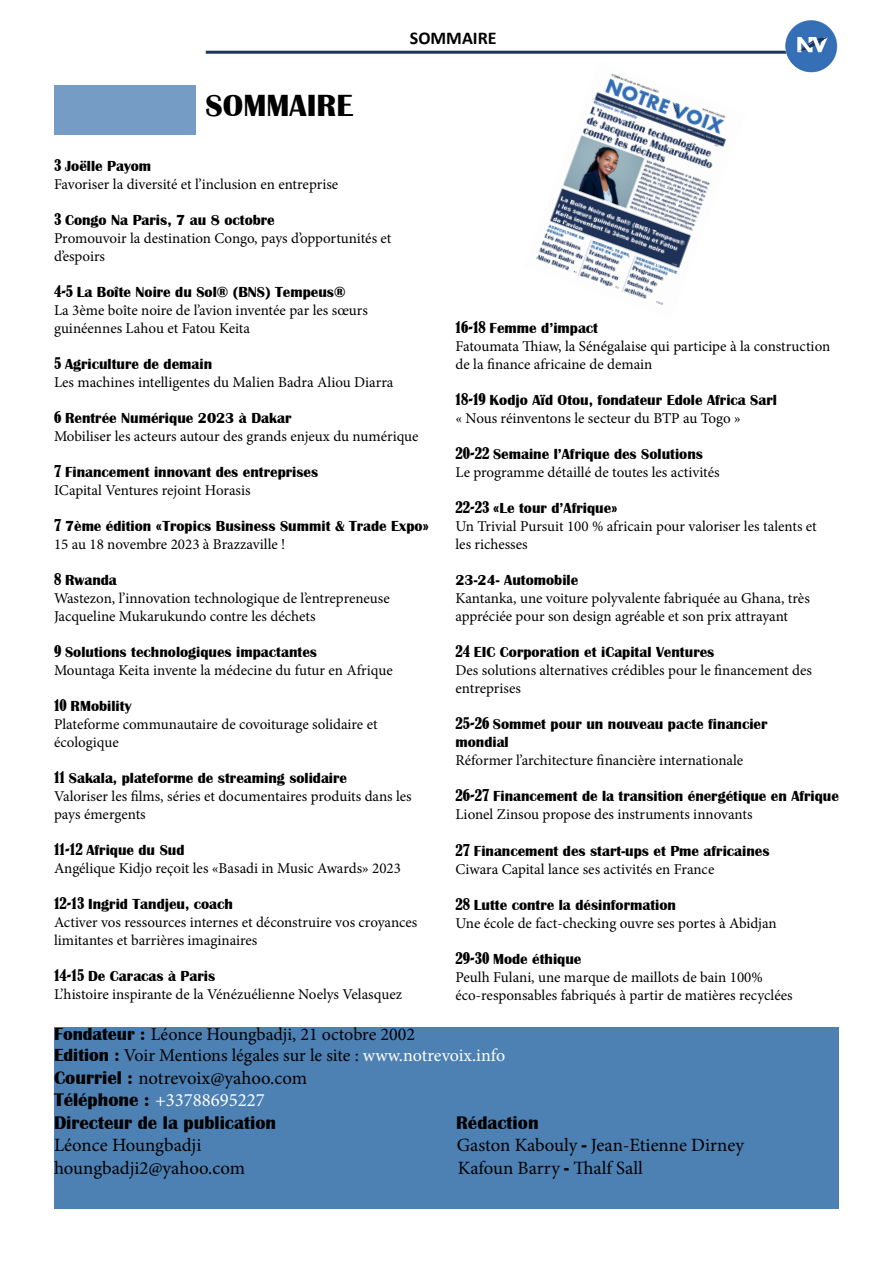
<style>
.page{position:relative;width:893px;height:1263px;background:#fff}
.page>*{position:absolute;margin:0;border:0;box-sizing:border-box;transform-origin:0 0}
.t1{font:700 31.5px "Britannic";color:#000}
.t2{font:18.75px "Minion Pro";color:#000}
.t3{font:700 18.75px "Britannic";color:#000}
.t4{font:18.75px "Minion Pro";color:#fff}
.t5{font:18px "Minion Pro";color:#000}
.t6{font:700 18px "Calibri";color:#000}
.t7{font:15px/18px "Minion Pro";color:#000}
.t8{font:700 15px "Britannic";color:#000}
.s1{font-family:"Bernard";font-weight:400;font-stretch:condensed}
.s2{font-family:"Britannic";font-weight:700}
.s3{color:#fff}
.s4{font-family:"Britannic";font-weight:700;color:#000}
</style>
<div class="page">
<div style="left:54px;top:85px;width:142px;height:50px;background:#759cc4"></div>
<div style="left:54px;top:1026px;width:785px;height:182px;background:#4d80b3"></div>
<img style="left:536px;top:73px;width:191px;height:232px">
<hr style="left:206px;top:51px;width:587px;height:3px;background:#203359">
<img style="left:785px;top:19px;width:54px;height:54px;border-radius:27px">
<p class="t1" style="left:206px;top:87px;width:149px">SOMMAIRE</p>
<p class="t6" style="left:410px;top:25px;width:88px">SOMMAIRE</p>
<p class="t8" style="left:54px;top:158px;width:99px"><span class="s1">3</span> Joëlle Payom</p>
<p class="t7" style="left:54px;top:175px;width:286px">Favoriser la diversité et l’inclusion en entreprise</p>
<p class="t8" style="left:54px;top:212px;width:222px"><span class="s1">3</span> Congo Na Paris, 7 au 8 octobre</p>
<p class="t7" style="left:54px;top:229px;width:339px">Promouvoir la destination Congo, pays d’opportunités et</p>
<p class="t7" style="left:54px;top:247px;width:53px">d’espoirs</p>
<p class="t8" style="left:54px;top:284px;width:293px"><span class="s1">4-5</span> La Boîte Noire du Sol® (BNS) Tempeus®</p>
<p class="t7" style="left:54px;top:301px;width:315px">La 3ème boîte noire de l’avion inventée par les sœurs</p>
<p class="t7" style="left:54px;top:319px;width:198px">guinéennes Lahou et Fatou Keita</p>
<p class="t8" style="left:54px;top:356px;width:160px"><span class="s1">5</span> Agriculture de demain</p>
<p class="t7" style="left:54px;top:373px;width:341px">Les machines intelligentes du Malien Badra Aliou Diarra</p>
<p class="t8" style="left:54px;top:410px;width:239px"><span class="s1">6</span> Rentrée Numérique 2023 à Dakar</p>
<p class="t7" style="left:54px;top:427px;width:366px">Mobiliser les acteurs autour des grands enjeux du numérique</p>
<p class="t8" style="left:54px;top:464px;width:266px"><span class="s1">7</span> Financement innovant des entreprises</p>
<p class="t7" style="left:54px;top:481px;width:198px">ICapital Ventures rejoint Horasis</p>
<p class="t8" style="left:54px;top:518px;width:376px"><span class="s1">7</span> 7ème édition «Tropics Business Summit &amp; Trade Expo»</p>
<p class="t7" style="left:54px;top:535px;width:233px">15 au 18 novembre 2023 à Brazzaville !</p>
<p class="t8" style="left:54px;top:572px;width:64px"><span class="s1">8</span> Rwanda</p>
<p class="t7" style="left:54px;top:589px;width:337px">Wastezon, l’innovation technologique de l’entrepreneuse</p>
<p class="t7" style="left:54px;top:607px;width:263px">Jacqueline Mukarukundo contre les déchets</p>
<p class="t8" style="left:54px;top:644px;width:264px"><span class="s1">9</span> Solutions technologiques impactantes</p>
<p class="t7" style="left:54px;top:661px;width:340px">Mountaga Keita invente la médecine du futur en Afrique</p>
<p class="t8" style="left:54px;top:698px;width:79px"><span class="s1">10</span> RMobility</p>
<p class="t7" style="left:54px;top:715px;width:325px">Plateforme communautaire de covoiturage solidaire et</p>
<p class="t7" style="left:54px;top:733px;width:66px">écologique</p>
<p class="t8" style="left:54px;top:770px;width:295px"><span class="s1">11</span> Sakala, plateforme de streaming solidaire</p>
<p class="t7" style="left:54px;top:787px;width:359px">Valoriser les films, séries et documentaires produits dans les pays émergents</p>
<p class="t8" style="left:54px;top:842px;width:132px"><span class="s1">11-12</span> Afrique du Sud</p>
<p class="t7" style="left:54px;top:859px;width:349px">Angélique Kidjo reçoit les «Basadi in Music Awards» 2023</p>
<p class="t8" style="left:54px;top:896px;width:180px"><span class="s1">12-13</span> Ingrid Tandjeu, coach</p>
<p class="t7" style="left:54px;top:913px;width:365px">Activer vos ressources internes et déconstruire vos croyances</p>
<p class="t7" style="left:54px;top:931px;width:205px">limitantes et barrières imaginaires</p>
<p class="t8" style="left:54px;top:968px;width:163px"><span class="s1">14-15</span> De Caracas à Paris</p>
<p class="t7" style="left:54px;top:985px;width:350px">L’histoire inspirante de la Vénézuélienne Noelys Velasquez</p>
<p class="t5" style="left:54px;top:1022px;width:362px"><span class="s2">Fondateur :</span> Léonce Houngbadji, 21 octobre 2002</p>
<p class="t5" style="left:54px;top:1043px;width:453px"><span class="s2">Edition :</span> Voir Mentions légales sur le site : <span class="s3">www.notrevoix.info</span></p>
<p class="t2" style="left:54px;top:1065px;width:255px"><span class="s2">Courriel :</span> notrevoix@yahoo.com</p>
<p class="t4" style="left:54px;top:1088px;width:212px"><span class="s4">Téléphone :</span> +33788695227</p>
<p class="t3" style="left:54px;top:1112px;width:224px">Directeur de la publication</p>
<p class="t3" style="left:456px;top:1112px;width:84px">Rédaction</p>
<p class="t2" style="left:54px;top:1133px;width:149px">Léonce Houngbadji</p>
<p class="t2" style="left:457px;top:1133px;width:289px">Gaston Kabouly <span class="s2">-</span> Jean-Etienne Dirney</p>
<p class="t2" style="left:54px;top:1155px;width:193px">houngbadji2@yahoo.com</p>
<p class="t2" style="left:458px;top:1155px;width:187px">Kafoun Barry <span class="s2">-</span> Thalf Sall</p>
<p class="t8" style="left:455px;top:320px;width:144px"><span class="s1">16-18</span> Femme d’impact</p>
<p class="t7" style="left:455px;top:338px;width:376px">Fatoumata Thiaw, la Sénégalaise qui participe à la construction de la finance africaine de demain</p>
<p class="t8" style="left:455px;top:392px;width:323px"><span class="s1">18-19</span> Kodjo Aïd Otou, fondateur Edole Africa Sarl</p>
<p class="t7" style="left:455px;top:410px;width:287px">« Nous réinventons le secteur du BTP au Togo »</p>
<p class="t8" style="left:455px;top:446px;width:249px"><span class="s1">20-22</span> Semaine l’Afrique des Solutions</p>
<p class="t7" style="left:455px;top:464px;width:266px">Le programme détaillé de toutes les activités</p>
<p class="t8" style="left:455px;top:500px;width:164px"><span class="s1">22-23</span> «Le tour d’Afrique»</p>
<p class="t7" style="left:455px;top:518px;width:363px">Un Trivial Pursuit 100 % africain pour valoriser les talents et</p>
<p class="t7" style="left:455px;top:536px;width:74px">les richesses</p>
<p class="t8" style="left:455px;top:572px;width:124px">23-24- Automobile</p>
<p class="t7" style="left:455px;top:590px;width:356px">Kantanka, une voiture polyvalente fabriquée au Ghana, très appréciée pour son design agréable et son prix attrayant</p>
<p class="t8" style="left:455px;top:644px;width:260px"><span class="s1">24</span> EIC Corporation et iCapital Ventures</p>
<p class="t7" style="left:455px;top:662px;width:358px">Des solutions alternatives crédibles pour le financement des entreprises</p>
<p class="t8" style="left:455px;top:716px;width:314px"><span class="s1">25-26</span> Sommet pour un nouveau pacte financier</p>
<p class="t8" style="left:455px;top:734px;width:55px">mondial</p>
<p class="t7" style="left:455px;top:752px;width:289px">Réformer l’architecture financière internationale</p>
<p class="t8" style="left:455px;top:788px;width:385px"><span class="s1">26-27</span> Financement de la transition énergétique en Afrique</p>
<p class="t7" style="left:455px;top:806px;width:298px">Lionel Zinsou propose des instruments innovants</p>
<p class="t8" style="left:455px;top:842px;width:316px"><span class="s1">27</span> Financement des start-ups et Pme africaines</p>
<p class="t7" style="left:455px;top:860px;width:260px">Ciwara Capital lance ses activités en France</p>
<p class="t8" style="left:455px;top:896px;width:222px"><span class="s1">28</span> Lutte contre la désinformation</p>
<p class="t7" style="left:455px;top:914px;width:323px">Une école de fact-checking ouvre ses portes à Abidjan</p>
<p class="t8" style="left:455px;top:950px;width:127px"><span class="s1">29-30</span> Mode éthique</p>
<p class="t7" style="left:455px;top:968px;width:309px">Peulh Fulani, une marque de maillots de bain 100%</p>
<p class="t7" style="left:455px;top:986px;width:339px">éco-responsables fabriqués à partir de matières recyclées</p>
</div>
